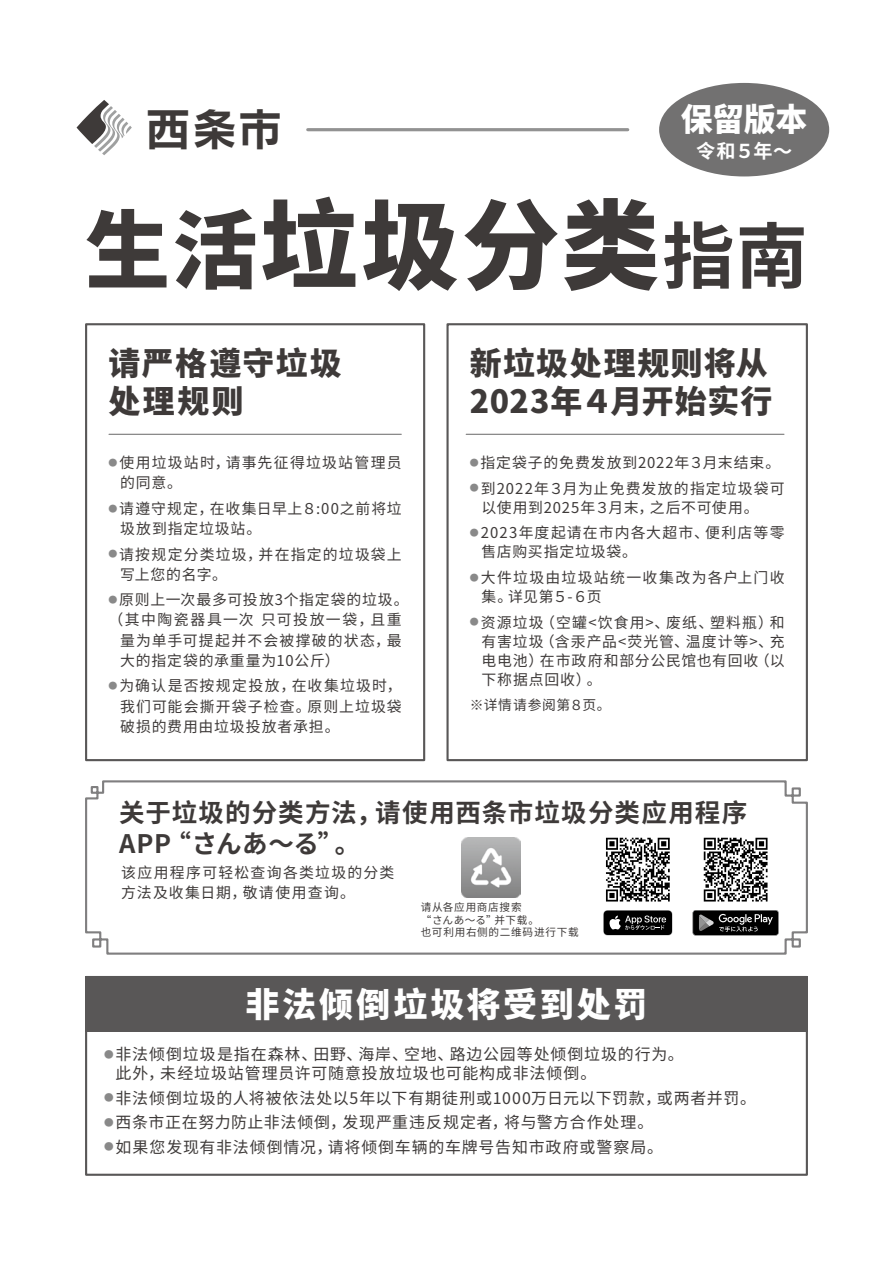
<style>
.page{position:relative;width:893px;height:1263px;background:#fff}
.page>*{position:absolute;margin:0;border:0;box-sizing:border-box;transform-origin:0 0}
.t1{font:800 97.8px "Source Han Sans CN";color:#3e3a39}
.t2{font:700 72.3px "Source Han Sans CN";color:#3e3a39}
.t3{font:44.7px "Rodin NTLG Pro B";color:#3e3a39}
.t4{font:800 34.05px "Source Han Sans CN";letter-spacing:.085em;color:#fff}
.t5{font:800 31.95px/38.2px "Source Han Sans CN";letter-spacing:.04em;color:#3e3a39}
.t6{font:800 31.95px/38.2px "Source Han Sans CN";letter-spacing:.065em;color:#3e3a39}
.t7{font:800 31.95px "Source Han Sans CN";color:#fff}
.t8{font:700 25.5px/30.8px "Source Han Sans CN";letter-spacing:.04em;color:#3e3a39}
.t9{font:700 19.2px "Source Han Sans CN";color:#fff}
.t10{font:15.9px/19.2px "Source Han Sans CN";letter-spacing:.055em;color:#3e3a39}
.t11{font:14.85px/19.2px "Source Han Sans CN";letter-spacing:.07em;color:#3e3a39}
.t12{font:14.85px "Source Han Sans CN";letter-spacing:.1em;color:#3e3a39}
.t13{font:13.8px "Source Han Sans CN";letter-spacing:.045em;color:#3e3a39}
.t14{font:10.65px/12.8px "Source Han Sans CN";letter-spacing:.055em;color:#3e3a39}
.s1{font-size:85.05px}
</style>
<div class="page">
<div style="left:446px;top:323px;width:362px;height:438px;border:2px solid #595757"></div>
<div style="left:85px;top:323px;width:340px;height:438px;border:2px solid #595757"></div>
<div style="left:659px;top:83px;width:170px;height:93px;background:#727171;border-radius:50%"></div>
<hr style="left:308px;top:128px;width:320px;height:3px;background:#929292">
<hr style="left:466px;top:434px;width:318px;height:1px;background:#727171">
<hr style="left:109px;top:434px;width:292px;height:1px;background:#727171">
<svg style="left:85px;top:780px;width:723px;height:175px"></svg>
<img style="left:461px;top:838px;width:60px;height:59px">
<svg style="left:606px;top:838px;width:64px;height:63px"></svg>
<svg style="left:704px;top:838px;width:63px;height:63px"></svg>
<svg style="left:693px;top:910px;width:86px;height:25px"></svg>
<svg style="left:603px;top:910px;width:70px;height:25px"></svg>
<svg style="left:77px;top:100px;width:55px;height:55px"></svg>
<div style="left:85px;top:976px;width:723px;height:200px;border:2px solid #595757"></div>
<div style="left:85px;top:976px;width:723px;height:55px;background:#595757"></div>
<h3 class="t3" style="left:146px;top:100px;width:138px">西条市</h3>
<h3 class="t7" style="left:681px;top:101px;width:128px">保留版本</h3>
<p class="t9" style="left:696px;top:140px;width:98px">令和５年〜</p>
<h1 class="t1" style="left:85px;top:191px;width:576px"><span class="s1">生活</span>垃圾分类</h1>
<h2 class="t2" style="left:662px;top:215px;width:147px">指南</h2>
<h3 class="t6" style="left:108px;top:344px;width:235px">请严格遵守垃圾处理规则</h3>
<p class="t11" style="left:120px;top:453px;width:283px;line-height:20.2px;text-indent:-12px"><sup>●</sup> 使用垃圾站时，请事先征得垃圾站管理员的同意。</p>
<p class="t11" style="left:120px;top:499px;width:283px;line-height:20.2px;text-indent:-12px"><sup>●</sup> 请遵守规定，在收集日早上８:00之前将垃圾放到指定垃圾站。</p>
<p class="t11" style="left:120px;top:544px;width:283px;line-height:20.2px;text-indent:-12px"><sup>●</sup> 请按规定分类垃圾，并在指定的垃圾袋上写上您的名字。</p>
<p class="t11" style="left:108px;top:590px;width:302px"><sup>●</sup> 原则上一次最多可投放3个指定袋的垃圾。</p>
<p class="t12" style="left:108px;top:612px;width:295px">（其中陶瓷器具一次 只可投放一袋，且重</p>
<p class="t11" style="left:120px;top:631px;width:283px">量为单手可提起并不会被撑破的状态，最</p>
<p class="t11" style="left:120px;top:651px;width:221px">大的指定袋的承重量为10公斤）</p>
<p class="t11" style="left:120px;top:676px;width:283px;line-height:20.2px;text-align:justify;text-indent:-12px"><sup>●</sup> 为确认是否按规定投放，在收集垃圾时，我们可能会撕开袋子检查。原则上垃圾袋破损的费用由垃圾投放者承担。</p>
<h3 class="t5" style="left:470px;top:344px;width:304px">新垃圾处理规则将从<br>2023年４月开始实行</h3>
<p class="t11" style="left:470px;top:453px;width:312px"><sup>●</sup> 指定袋子的免费发放到2022年３月末结束。</p>
<p class="t11" style="left:482px;top:479px;width:304px;text-indent:-12px"><sup>●</sup> 到2022年３月为止免费发放的指定垃圾袋可以使用到2025年３月末，之后不可使用。</p>
<p class="t11" style="left:482px;top:523px;width:304px;text-indent:-12px"><sup>●</sup> 2023年度起请在市内各大超市、便利店等零售店购买指定垃圾袋。</p>
<p class="t11" style="left:482px;top:568px;width:304px;text-indent:-12px"><sup>●</sup> 大件垃圾由垃圾站统一收集改为各户上门收集。详见第５-６页</p>
<p class="t11" style="left:482px;top:613px;width:304px;text-align:justify;text-indent:-12px"><sup>●</sup> 资源垃圾（空罐&lt;饮食用&gt;、废纸、塑料瓶）和有害垃圾（含汞产品&lt;荧光管、温度计等&gt;、充电电池）在市政府和部分公民馆也有回收（以下称据点回收）。</p>
<p class="t13" style="left:470px;top:697px;width:142px">※详情请参阅第８页。</p>
<h3 class="t8" style="left:119px;top:798px;width:630px">关于垃圾的分类方法，请使用西条市垃圾分类应用程序<br>APP“さんあ〜る”。</h3>
<p class="t11" style="left:121px;top:864px;width:275px">该应用程序可轻松查询各类垃圾的分类方法及收集日期，敬请使用查询。</p>
<p class="t14" style="left:421px;top:901px;width:159px">请从各应用商店搜索<br>“さんあ〜る”并下载。<br>也可利用右侧的二维码进行下载</p>
<h3 class="t4" style="left:245px;top:985px;width:403px">非法倾倒垃圾将受到处罚</h3>
<p class="t10" style="left:116px;top:1045px;width:570px;text-indent:-11px"><sup>●</sup> 非法倾倒垃圾是指在森林、田野、海岸、空地、路边公园等处倾倒垃圾的行为。此外，未经垃圾站管理员许可随意投放垃圾也可能构成非法倾倒。</p>
<p class="t10" style="left:104px;top:1089px;width:653px"><sup>●</sup> 非法倾倒垃圾的人将被依法处以5年以下有期徒刑或1000万日元以下罚款，或两者并罚。</p>
<p class="t10" style="left:104px;top:1113px;width:551px"><sup>●</sup> 西条市正在努力防止非法倾倒，发现严重违反规定者，将与警方合作处理。</p>
<p class="t10" style="left:104px;top:1137px;width:560px"><sup>●</sup> 如果您发现有非法倾倒情况，请将倾倒车辆的车牌号告知市政府或警察局。</p>
</div>
